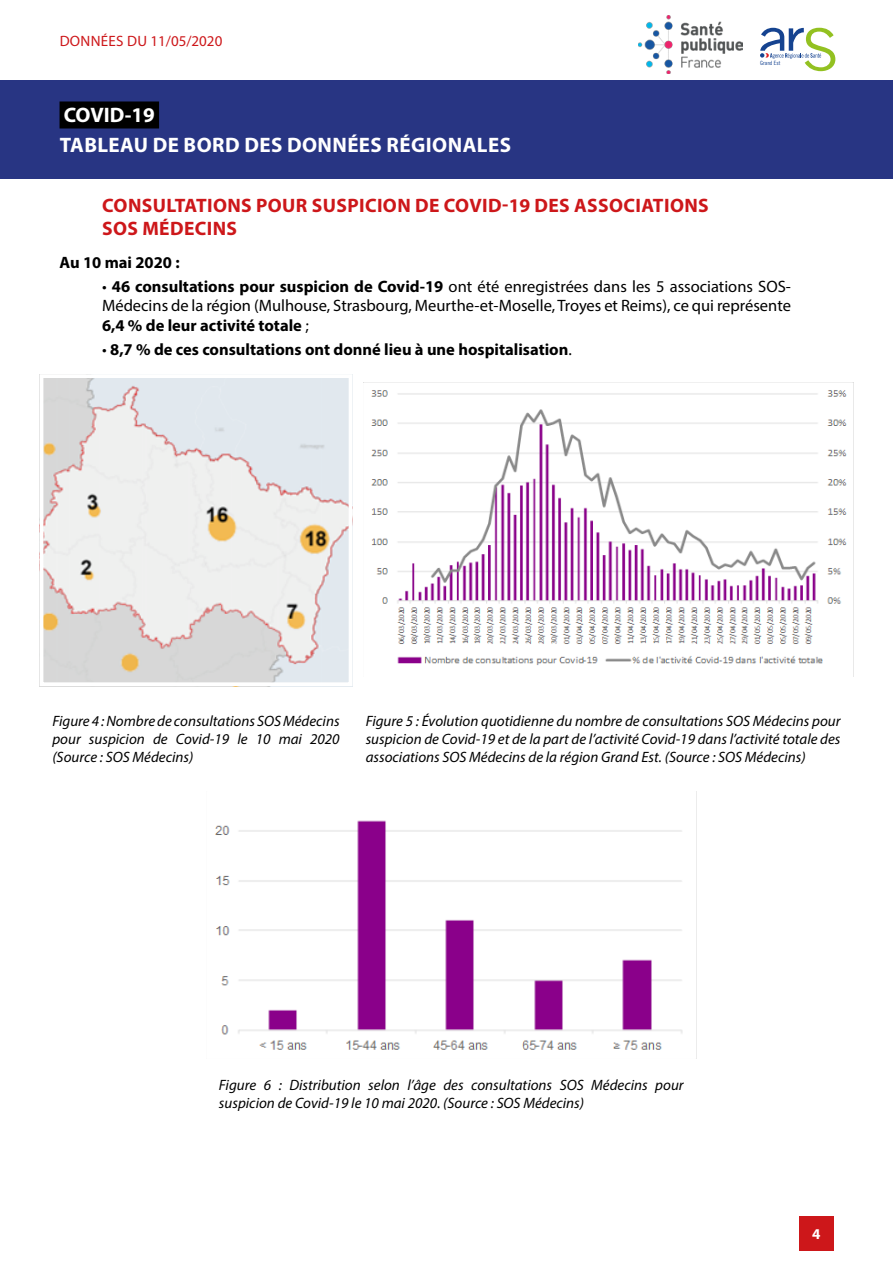
<style>
.page{position:relative;width:893px;height:1263px;background:#fff}
.page>*{position:absolute;margin:0;border:0;box-sizing:border-box;transform-origin:0 0}
.t1{font:700 21px/29.4px "Myriad Pro";letter-spacing:.02em;color:#fff}
.t2{font:700 19.5px/23.4px "Myriad Pro";letter-spacing:.02em;color:#cd171a}
.t3{font:16.5px/19.8px "Myriad Pro";color:#000;text-align:justify}
.t4{font:700 16.5px "Myriad Pro";color:#000}
.t5{font:italic 15px/18px "Myriad Pro";color:#000;text-align:justify}
.t6{font:15px "Myriad Pro";letter-spacing:.02em;color:#cd171a}
.t7{font:700 15px "Myriad Pro";color:#fff}
.t8{font:5.85px "Trade Gothic LT Std Cn 18";color:#154390}
.s1{font-weight:700}
.s2{font-weight:400}
</style>
<div class="page">
<div style="left:0;top:80px;width:893px;height:99px;background:#283583"></div>
<div style="left:60px;top:101px;width:99px;height:27px;background:#000"></div>
<div style="left:799px;top:1216px;width:34px;height:34px;background:#cd171a"></div>
<img style="left:638px;top:15px;width:104px;height:59px">
<svg style="left:760px;top:28px;width:75px;height:43px"></svg>
<img style="left:45px;top:379px;width:302px;height:302px">
<div style="left:40px;top:374px;width:312px;height:312px;border:4px solid #fff"></div>
<img style="left:371px;top:390px;width:476px;height:275px">
<img style="left:215px;top:820px;width:468px;height:230px">
<p class="t6" style="left:60px;top:31px;width:164px">DONNÉES DU 11/05/2020</p>
<h1 class="t1" style="left:60px;top:100px;width:453px">COVID-19<br>TABLEAU DE BORD DES DONNÉES RÉGIONALES</h1>
<p class="t8" style="left:760px;top:59px;width:22px">Grand Est</p>
<h2 class="t2" style="left:102px;top:193px;width:608px">CONSULTATIONS POUR SUSPICION DE COVID-19 DES ASSOCIATIONS<br>SOS MÉDECINS</h2>
<p class="t4" style="left:60px;top:251px;width:122px">Au 10 mai 2020 :</p>
<p class="t3" style="left:102px;top:276px;width:690px">• <span class="s1">46 consultations pour suspicion de Covid-19</span> ont été enregistrées dans les 5 associations SOS-Médecins de la région (Mulhouse, Strasbourg, Meurthe-et-Moselle, Troyes et Reims), ce qui représente <span class="s1">6,4 % de leur activité totale</span> ;</p>
<p class="t4" style="left:102px;top:339px;width:471px"><span class="s2">•</span> 8,7 % de ces consultations ont donné lieu à une hospitalisation<span class="s2">.</span></p>
<p class="t5" style="left:52px;top:712px;width:289px">Figure 4 : Nombre de consultations SOS Médecins pour suspicion de Covid-19 le 10 mai 2020 (Source : SOS Médecins)</p>
<p class="t5" style="left:366px;top:712px;width:476px">Figure 5 : Évolution quotidienne du nombre de consultations SOS Médecins pour suspicion de Covid-19 et de la part de l’activité Covid-19 dans l’activité totale des associations SOS Médecins de la région Grand Est. (Source : SOS Médecins)</p>
<p class="t5" style="left:219px;top:1075px;width:466px">Figure 6 : Distribution selon l’âge des consultations SOS Médecins pour suspicion de Covid-19 le 10 mai 2020. (Source : SOS Médecins)</p>
<p class="t7" style="left:812px;top:1224px;width:10px">4</p>
</div>
